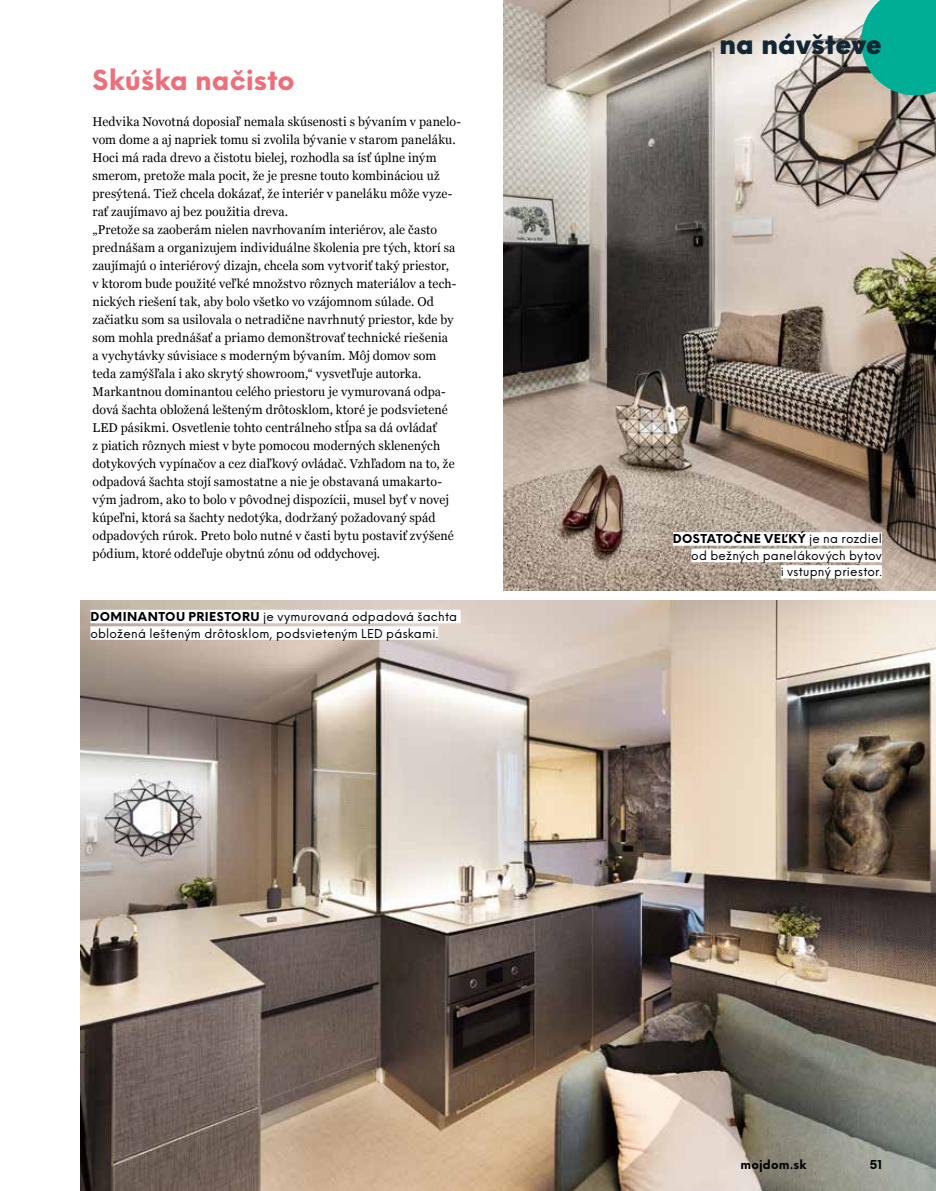
<style>
.page{position:relative;width:936px;height:1191px;background:#fff}
.page>*{position:absolute;margin:0;border:0;box-sizing:border-box;transform-origin:0 0}
.t1{font:800 27px "Neue Einstellung";letter-spacing:.005em;color:#ee6f7a}
.t2{font:900 27px "Neue Einstellung";color:#132633}
.t3{font:12.75px/18px "Georgia";letter-spacing:.01em;color:#000}
.t4{font:12px/16.5px "Neue Einstellung";letter-spacing:.015em;color:#000;text-align:right}
.t5{font:800 12px "Neue Einstellung";letter-spacing:.035em;color:#000}
.t6{font:700 12px "Neue Einstellung";letter-spacing:.015em;color:#000}
.s1{font-weight:800}
</style>
<div class="page">
<img style="left:81px;top:600px;width:854px;height:591px">
<img style="left:503px;top:0;width:432px;height:591px">
<div style="left:672px;top:532px;width:209px;height:13px;background:#fff"></div>
<div style="left:691px;top:548px;width:190px;height:14px;background:#fff"></div>
<div style="left:780px;top:565px;width:101px;height:13px;background:#fff"></div>
<div style="left:90px;top:610px;width:370px;height:13px;background:#fff"></div>
<div style="left:90px;top:626px;width:348px;height:14px;background:#fff"></div>
<svg style="left:861px;top:0;width:74px;height:95px;background:#18af99"></svg>
<h1 class="t1" style="left:92px;top:61px;width:204px">SKÚŠKA NAČISTO</h1>
<p class="t3" style="left:92px;top:113px;width:370px">Hedvika Novotná doposiaľ nemala skúsenosti s bývaním v panelo&shy;vom dome a aj napriek tomu si zvolila bývanie v starom paneláku.<br>Hoci má rada drevo a čistotu bielej, rozhodla sa ísť úplne iným smerom, pretože mala pocit, že je presne touto kombináciou už presýtená. Tiež chcela dokázať, že interiér v paneláku môže vyze&shy;rať zaujímavo aj bez použitia dreva.<br>„Pretože sa zaoberám nielen navrhovaním interiérov, ale často prednášam a organizujem individuálne školenia pre tých, ktorí sa zaujímajú o interiérový dizajn, chcela som vytvoriť taký priestor,<br>v ktorom bude použité veľké množstvo rôznych materiálov a tech&shy;nických riešení tak, aby bolo všetko vo vzájomnom súlade. Od začiatku som sa usilovala o netradične navrhnutý priestor, kde by som mohla prednášať a priamo demonštrovať technické riešenia<br>a vychytávky súvisiace s moderným bývaním. Môj domov som teda zamýšľala i ako skrytý showroom,“ vysvetľuje autorka.<br>Markantnou dominantou celého priestoru je vymurovaná odpa&shy;dová šachta obložená lešteným drôtosklom, ktoré je podsvietené LED pásikmi. Osvetlenie tohto centrálneho stĺpa sa dá ovládať<br>z piatich rôznych miest v byte pomocou moderných sklenených dotykových vypínačov a cez diaľkový ovládač. Vzhľadom na to, že odpadová šachta stojí samostatne a nie je obstavaná umakarto&shy;vým jadrom, ako to bolo v pôvodnej dispozícii, musel byť v novej kúpeľni, ktorá sa šachty nedotýka, dodržaný požadovaný spád odpadových rúrok. Preto bolo nutné v časti bytu postaviť zvýšené pódium, ktoré oddeľuje obytnú zónu od oddychovej.</p>
<p class="t4" style="left:90px;top:608px;width:368px;text-align:left;text-indent:141px"><span class="s1">ORU</span> je vymurovaná odpadová šachta obložená lešteným drôtosklom, podsvieteným LED páskami.</p>
<p class="t5" style="left:90px;top:608px;width:127px">DOMINANTOU PRIEST</p>
<h1 class="t2" style="left:719px;top:25px;width:164px">na návšteve</h1>
<p class="t4" style="left:672px;top:531px;width:210px"><span class="s1">DOSTATOČNE VEĽKÝ</span> je na rozdiel od bežných panelákových bytov<br>i vstupný priestor.</p>
<p class="t6" style="left:740px;top:1155px;width:68px">mojdom.sk</p>
<p class="t6" style="left:869px;top:1155px;width:14px">51</p>
</div>
